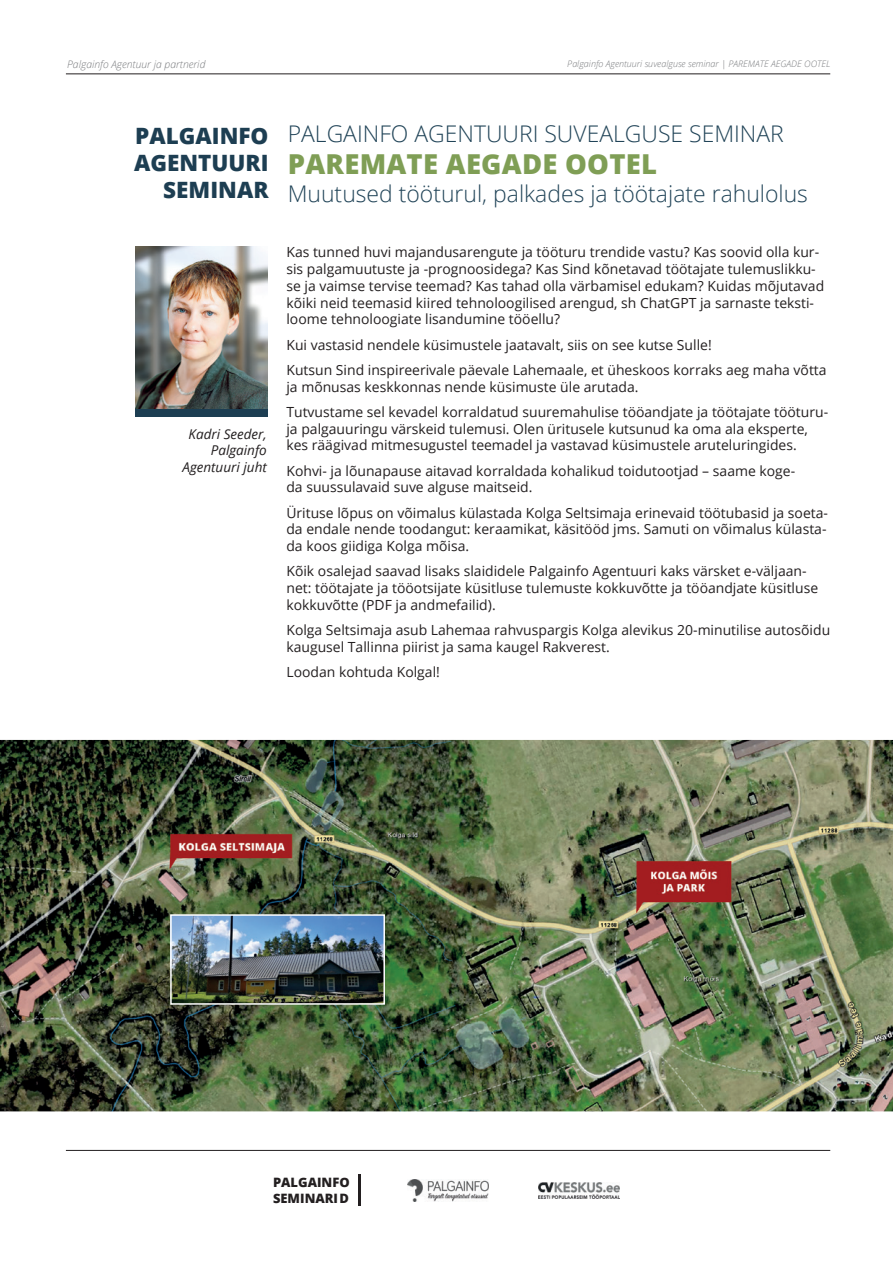
<style>
.page{position:relative;width:893px;height:1263px;background:#fff}
.page>*{position:absolute;margin:0;border:0;box-sizing:border-box;transform-origin:0 0}
.t1{font:800 27.45px "Open Sans";letter-spacing:.01em;color:#7f9e55}
.t2{font:300 22.95px "Open Sans";color:#214458}
.t3{font:800 22.5px/27px "Open Sans";color:#1d3e52;text-align:right}
.t4{font:13.95px/16.8px "Open Sans";color:#231f20}
.t5{font:italic 13.5px/16.2px "Open Sans";color:#231f20;text-align:right}
.t6{font:800 12.9px/15.5px "Open Sans";color:#231f20}
.t7{font:italic 300 10.35px "Open Sans";color:#7a7c7f}
.t8{font:italic 300 9px "Open Sans";color:#7a7c7f}
</style>
<div class="page">
<img style="left:135px;top:247px;width:132px;height:162px">
<div style="left:135px;top:409px;width:132px;height:7px;background:#1d3e52"></div>
<hr style="left:66px;top:1150px;width:764px;height:1px;background:#231f20">
<hr style="left:66px;top:74px;width:764px;height:1px;background:#231f20">
<img style="left:538px;top:1182px;width:81px;height:16px">
<img style="left:407px;top:1179px;width:81px;height:22px">
<hr style="left:358px;top:1174px;width:2px;height:32px;background:#231f20">
<img style="left:0;top:740px;width:893px;height:371px">
<img style="left:173px;top:917px;width:209px;height:85px">
<div style="left:170px;top:914px;width:215px;height:91px;border:2px solid #fff"></div>
<p class="t7" style="left:67px;top:57px;width:140px">Palgainfo Agentuur ja partnerid</p>
<p class="t8" style="left:567px;top:58px;width:264px">Palgainfo Agentuuri suvealguse seminar | PAREMATE AEGADE OOTEL</p>
<h3 class="t3" style="left:134px;top:121px;width:136px">PALGAINFO<br>AGENTUURI<br>SEMINAR</h3>
<h2 class="t2" style="left:288px;top:118px;width:498px">PALGAINFO AGENTUURI SUVEALGUSE SEMINAR</h2>
<h1 class="t1" style="left:288px;top:143px;width:371px">PAREMATE AEGADE OOTEL</h1>
<h2 class="t2" style="left:288px;top:178px;width:522px">Muutused tööturul, palkades ja töötajate rahulolus</h2>
<p class="t5" style="left:183px;top:426px;width:86px">Kadri Seeder,<br>Palgainfo<br>Agentuuri juht</p>
<p class="t4" style="left:286px;top:243px;width:539px">Kas tunned huvi majandusarengute ja tööturu trendide vastu? Kas soovid olla kur&shy;sis palgamuutuste ja -prognoosidega? Kas Sind kõnetavad töötajate tulemuslikku&shy;se ja vaimse tervise teemad? Kas tahad olla värbamisel edukam? Kuidas mõjutavad kõiki neid teemasid kiired tehnoloogilised arengud, sh ChatGPT ja sarnaste teksti&shy;loome tehnoloogiate lisandumine tööellu?</p>
<p class="t4" style="left:286px;top:331px;width:542px;line-height:25.2px">Kui vastasid nendele küsimustele jaatavalt, siis on see kutse Sulle!<br>Kutsun Sind inspireerivale päevale Lahemaale, et üheskoos korraks aeg maha võtta</p>
<p class="t4" style="left:286px;top:373px;width:543px;line-height:25.2px">ja mõnusas keskkonnas nende küsimuste üle arutada.<br>Tutvustame sel kevadel korraldatud suuremahulise tööandjate ja töötajate tööturu-</p>
<p class="t4" style="left:286px;top:420px;width:523px">ja palgauuringu värskeid tulemusi. Olen üritusele kutsunud ka oma ala eksperte, kes räägivad mitmesugustel teemadel ja vastavad küsimustele aruteluringides.</p>
<p class="t4" style="left:286px;top:462px;width:510px">Kohvi- ja lõunapause aitavad korraldada kohalikud toidutootjad – saame koge&shy;da suussulavaid suve alguse maitseid.</p>
<p class="t4" style="left:286px;top:504px;width:543px;text-align:justify">Ürituse lõpus on võimalus külastada Kolga Seltsimaja erinevaid töötubasid ja soeta&shy;da endale nende toodangut: keraamikat, käsitööd jms. Samuti on võimalus külasta&shy;da koos giidiga Kolga mõisa.</p>
<p class="t4" style="left:286px;top:562px;width:533px">Kõik osalejad saavad lisaks slaididele Palgainfo Agentuuri kaks värsket e-väljaan&shy;net: töötajate ja tööotsijate küsitluse tulemuste kokkuvõtte ja tööandjate küsitluse kokkuvõtte (PDF ja andmefailid).</p>
<p class="t4" style="left:286px;top:621px;width:545px">Kolga Seltsimaja asub Lahemaa rahvuspargis Kolga alevikus 20-minutilise autosõidu kaugusel Tallinna piirist ja sama kaugel Rakverest.</p>
<p class="t4" style="left:286px;top:663px;width:155px">Loodan kohtuda Kolgal!</p>
<p class="t6" style="left:273px;top:1174px;width:78px">PALGAINFO<br>SEMINARID</p>
</div>
